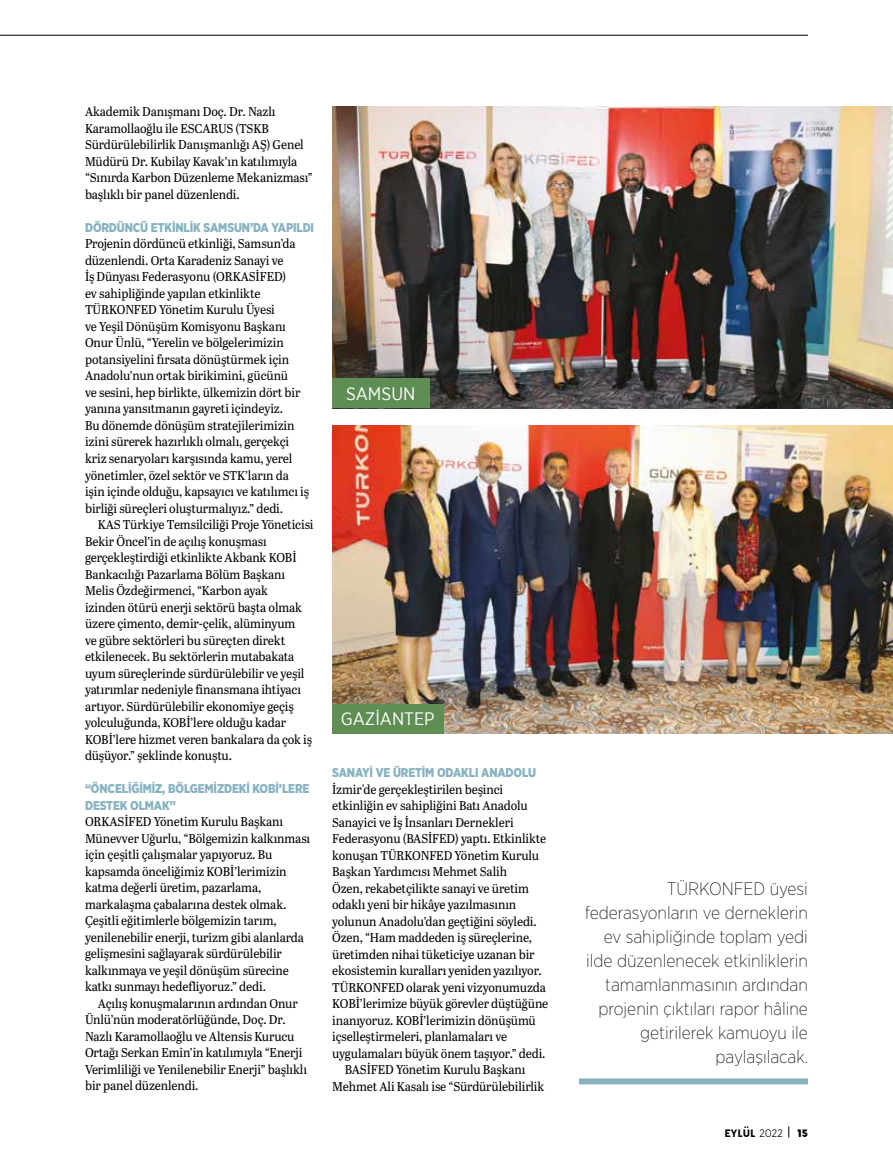
<style>
.page{position:relative;width:893px;height:1170px;background:#fff}
.page>*{position:absolute;margin:0;border:0;box-sizing:border-box;transform-origin:0 0}
.t1{font:200 18px/24px "Gotham Narrow";color:#000;text-align:right}
.t2{font:18px "Gotham Narrow";color:#fff}
.t3{font:12.75px/16.5px "Abril Text";letter-spacing:-.01em;color:#000;scale:.95 1}
.t4{font:900 12.75px/16.5px "Gotham Narrow";letter-spacing:-.01em;color:#87b3c1;scale:.95 1}
.t5{font:700 12px "Affogato";letter-spacing:-.005em;color:#000}
.s1{font-weight:400}
.s2{font-weight:900}
</style>
<div class="page">
<hr style="left:0;top:35px;width:808px;height:1px;background:#000">
<div style="left:579px;top:1078px;width:229px;height:6px;background:#87b3c1"></div>
<img style="left:332px;top:106px;width:561px;height:302px">
<img style="left:332px;top:425px;width:561px;height:308px">
<div style="left:332px;top:378px;width:97px;height:30px;background:#5e8e54"></div>
<div style="left:332px;top:704px;width:111px;height:29px;background:#5e8e54"></div>
<p class="t3" style="left:85px;top:103px;width:241px">Akademik Danışmanı Doç. Dr. Nazlı Karamollaoğlu ile ESCARUS (TSKB Sürdürülebilirlik Danışmanlığı AŞ) Genel Müdürü Dr. Kubilay Kavak’ın katılımıyla “Sınırda Karbon Düzenleme Mekanizması” başlıklı bir panel düzenlendi.</p>
<p class="t4" style="left:85px;top:219px;width:243px">DÖRDÜNCÜ ETKİNLİK SAMSUN’DA YAPILDI</p>
<p class="t3" style="left:85px;top:235px;width:238px">Projenin dördüncü etkinliği, Samsun’da düzenlendi. Orta Karadeniz Sanayi ve<br>İş Dünyası Federasyonu (ORKASİFED)<br>ev sahipliğinde yapılan etkinlikte TÜRKONFED Yönetim Kurulu Üyesi<br>ve Yeşil Dönüşüm Komisyonu Başkanı Onur Ünlü, “Yerelin ve bölgelerimizin potansiyelini fırsata dönüştürmek için Anadolu’nun ortak birikimini, gücünü<br>ve sesini, hep birlikte, ülkemizin dört bir yanına yansıtmanın gayreti içindeyiz.<br>Bu dönemde dönüşüm stratejilerimizin izini sürerek hazırlıklı olmalı, gerçekçi kriz senaryoları karşısında kamu, yerel yönetimler, özel sektör ve STK’ların da işin içinde olduğu, kapsayıcı ve katılımcı iş birliği süreçleri oluşturmalıyız.” dedi.</p>
<p class="t3" style="left:85px;top:515px;width:242px;text-indent:13px">KAS Türkiye Temsilciliği Proje Yöneticisi Bekir Öncel’in de açılış konuşması gerçekleştirdiği etkinlikte Akbank KOBİ Bankacılığı Pazarlama Bölüm Başkanı Melis Özdeğirmenci, “Karbon ayak<br>izinden ötürü enerji sektörü başta olmak üzere çimento, demir-çelik, alüminyum<br>ve gübre sektörleri bu süreçten direkt etkilenecek. Bu sektörlerin mutabakata uyum süreçlerinde sürdürülebilir ve yeşil yatırımlar nedeniyle finansmana ihtiyacı artıyor. Sürdürülebilir ekonomiye geçiş yolculuğunda, KOBİ’lere olduğu kadar KOBİ’lere hizmet veren bankalara da çok iş düşüyor.” şeklinde konuştu.</p>
<p class="t4" style="left:85px;top:780px;width:238px">“ÖNCELİĞİMİZ, BÖLGEMİZDEKİ KOBİ’LERE<br>DESTEK OLMAK”</p>
<p class="t3" style="left:85px;top:812px;width:239px">ORKASİFED Yönetim Kurulu Başkanı Münevver Uğurlu, “Bölgemizin kalkınması için çeşitli çalışmalar yapıyoruz. Bu kapsamda önceliğimiz KOBİ’lerimizin katma değerli üretim, pazarlama, markalaşma çabalarına destek olmak.<br>Çeşitli eğitimlerle bölgemizin tarım, yenilenebilir enerji, turizm gibi alanlarda gelişmesini sağlayarak sürdürülebilir kalkınmaya ve yeşil dönüşüm sürecine katkı sunmayı hedefliyoruz.” dedi.</p>
<p class="t3" style="left:85px;top:994px;width:235px;text-indent:13px">Açılış konuşmalarının ardından Onur Ünlü’nün moderatörlüğünde, Doç. Dr.<br>Nazlı Karamollaoğlu ve Altensis Kurucu Ortağı Serkan Emin’in katılımıyla “Enerji Verimliliği ve Yenilenebilir Enerji” başlıklı bir panel düzenlendi.</p>
<h1 class="t2" style="left:346px;top:382px;width:71px">SAMSUN</h1>
<h1 class="t2" style="left:341px;top:707px;width:95px">GAZIANTEP</h1>
<p class="t4" style="left:332px;top:764px;width:216px">SANAYİ VE ÜRETİM ODAKLI ANADOLU</p>
<p class="t3" style="left:332px;top:780px;width:182px">İzmir'de gerçekleştirilen beşinci</p>
<p class="t3" style="left:332px;top:797px;width:207px">etkinliğin ev sahipliğini Batı Anadolu</p>
<p class="t3" style="left:332px;top:813px;width:193px">Sanayici ve İş İnsanları Dernekleri</p>
<p class="t3" style="left:332px;top:830px;width:227px">Federasyonu (BASİFED) yaptı. Etkinlikte</p>
<p class="t3" style="left:332px;top:846px;width:219px">konuşan TÜRKONFED Yönetim Kurulu</p>
<p class="t3" style="left:332px;top:863px;width:186px">Başkan Yardımcısı Mehmet Salih</p>
<p class="t3" style="left:332px;top:879px;width:209px">Özen, rekabetçilikte sanayi ve üretim</p>
<p class="t3" style="left:332px;top:895px;width:195px">odaklı yeni bir hikâye yazılmasının</p>
<p class="t3" style="left:332px;top:912px;width:217px">yolunun Anadolu’dan geçtiğini söyledi.</p>
<p class="t3" style="left:332px;top:928px;width:212px">Özen, “Ham maddeden iş süreçlerine,</p>
<p class="t3" style="left:332px;top:945px;width:215px">üretimden nihai tüketiciye uzanan bir</p>
<p class="t3" style="left:332px;top:961px;width:222px">ekosistemin kuralları yeniden yazılıyor.</p>
<p class="t3" style="left:332px;top:978px;width:227px">TÜRKONFED olarak yeni vizyonumuzda</p>
<p class="t3" style="left:332px;top:994px;width:229px">KOBİ’lerimize büyük görevler düştüğüne</p>
<p class="t3" style="left:332px;top:1011px;width:216px">inanıyoruz. KOBİ’lerimizin dönüşümü</p>
<p class="t3" style="left:332px;top:1027px;width:186px">içselleştirmeleri, planlamaları ve</p>
<p class="t3" style="left:332px;top:1044px;width:226px">uygulamaları büyük önem taşıyor.” dedi.</p>
<p class="t3" style="left:345px;top:1060px;width:192px">BASİFED Yönetim Kurulu Başkanı</p>
<p class="t3" style="left:332px;top:1077px;width:225px">Mehmet Ali Kasalı ise “Sürdürülebilirlik</p>
<h1 class="t1" style="left:585px;top:875px;width:225px">TÜRKONFED üyesi federasyonların ve derneklerin ev sahipliğinde toplam yedi ilde düzenlenecek etkinliklerin tamamlanmasının ardından projenin çıktıları rapor hâline getirilerek kamuoyu ile paylaşılacak.</h1>
<p class="t5" style="left:724px;top:1125px;width:85px">EYLÜL <span class="s1">2022</span> <span class="s2">15</span></p>
</div>
